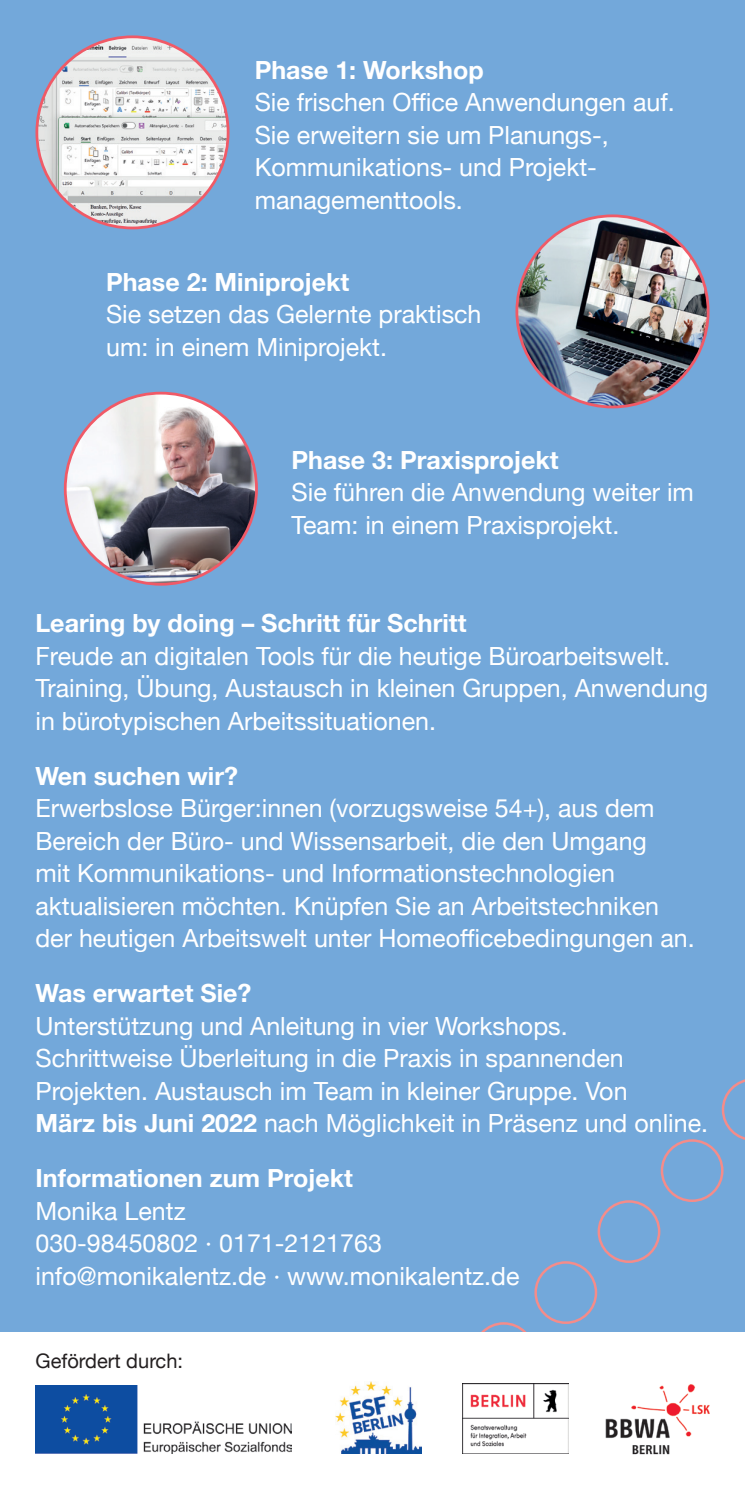
<style>
.page{position:relative;width:745px;height:1489px;background:#fff}
.page>*{position:absolute;margin:0;border:0;box-sizing:border-box;transform-origin:0 0}
.copy{font:25px/32.5px "Helvetica Neue";color:#fff}
.copy-2{font:700 25px "Helvetica Neue";color:#fff}
.copy-3{font:20px "Helvetica Neue";color:#231f20}
.s1{font-weight:700}
</style>
<div class="page">
<div style="left:0;top:0;width:744px;height:1334px;background:#73a8da"></div>
<img style="left:65px;top:393px;width:191px;height:191px;border-radius:96px">
<img style="left:37px;top:37px;width:191px;height:191px;border-radius:96px">
<img style="left:516px;top:216px;width:191px;height:191px;border-radius:96px">
<div style="left:534px;top:1261px;width:63px;height:62px;border:2px solid #f48c8a;border-radius:50%"></div>
<div style="left:597px;top:1200px;width:63px;height:62px;border:2px solid #f48c8a;border-radius:50%"></div>
<div style="left:660px;top:1139px;width:63px;height:62px;border:2px solid #f48c8a;border-radius:50%"></div>
<svg style="left:721px;top:1079px;width:23px;height:61px"></svg>
<div style="left:0;top:1331px;width:744px;height:157px;background:#fff"></div>
<img style="left:35px;top:1385px;width:256px;height:68px">
<img style="left:335px;top:1381px;width:86px;height:72px">
<img style="left:462px;top:1383px;width:106px;height:70px">
<img style="left:605px;top:1384px;width:104px;height:69px">
<p class="copy" style="left:254px;top:55px;width:421px"><span class="s1">Phase 1: Workshop<br></span>Sie frischen Office Anwendungen auf.<br>Sie erweitern sie um Planungs-,<br>Kommunikations- und Projekt&shy;managementtools.</p>
<p class="copy" style="left:106px;top:267px;width:376px"><span class="s1">Phase 2: Miniprojekt<br></span>Sie setzen das Gelernte praktisch um: in einem Miniprojekt.</p>
<p class="copy" style="left:291px;top:445px;width:403px"><span class="s1">Phase 3: Praxisprojekt<br></span>Sie führen die Anwendung weiter im<br>Team: in einem Praxisprojekt.</p>
<p class="copy-2" style="left:35px;top:603px;width:432px">Learing by doing – Schritt für Schritt</p>
<p class="copy" style="left:35px;top:640px;width:673px">Freude an digitalen Tools für die heutige Büroarbeitswelt.<br>Training, Übung, Austausch in kleinen Gruppen, Anwendung in bürotypischen Arbeitssituationen.</p>
<p class="copy-2" style="left:35px;top:756px;width:204px">Wen suchen wir?</p>
<p class="copy" style="left:35px;top:793px;width:660px">Erwerbslose Bürger:innen (vorzugsweise 54+), aus dem Bereich der Büro- und Wissensarbeit, die den Umgang<br>mit Kommunikations- und Informationstechnologien aktualisieren möchten. Knüpfen Sie an Arbeitstechniken der heutigen Arbeitswelt unter Homeofficebedingungen an.</p>
<p class="copy-2" style="left:35px;top:973px;width:217px">Was erwartet Sie?</p>
<p class="copy" style="left:35px;top:1010px;width:673px">Unterstützung und Anleitung in vier Workshops.<br>Schrittweise Überleitung in die Praxis in spannenden Projekten. Austausch im Team in kleiner Gruppe. Von<br><span class="s1">März bis Juni 2022</span> nach Möglichkeit in Präsenz und online.</p>
<p class="copy-2" style="left:35px;top:1158px;width:319px">Informationen zum Projekt</p>
<p class="copy" style="left:35px;top:1195px;width:152px">Monika Lentz</p>
<p class="copy" style="left:35px;top:1228px;width:348px">030-98450802 · 0171-2121763</p>
<p class="copy" style="left:35px;top:1260px;width:485px">info@monikalentz.de · www.monikalentz.de</p>
<p class="copy-3" style="left:35px;top:1346px;width:149px">Gefördert durch:</p>
</div>
